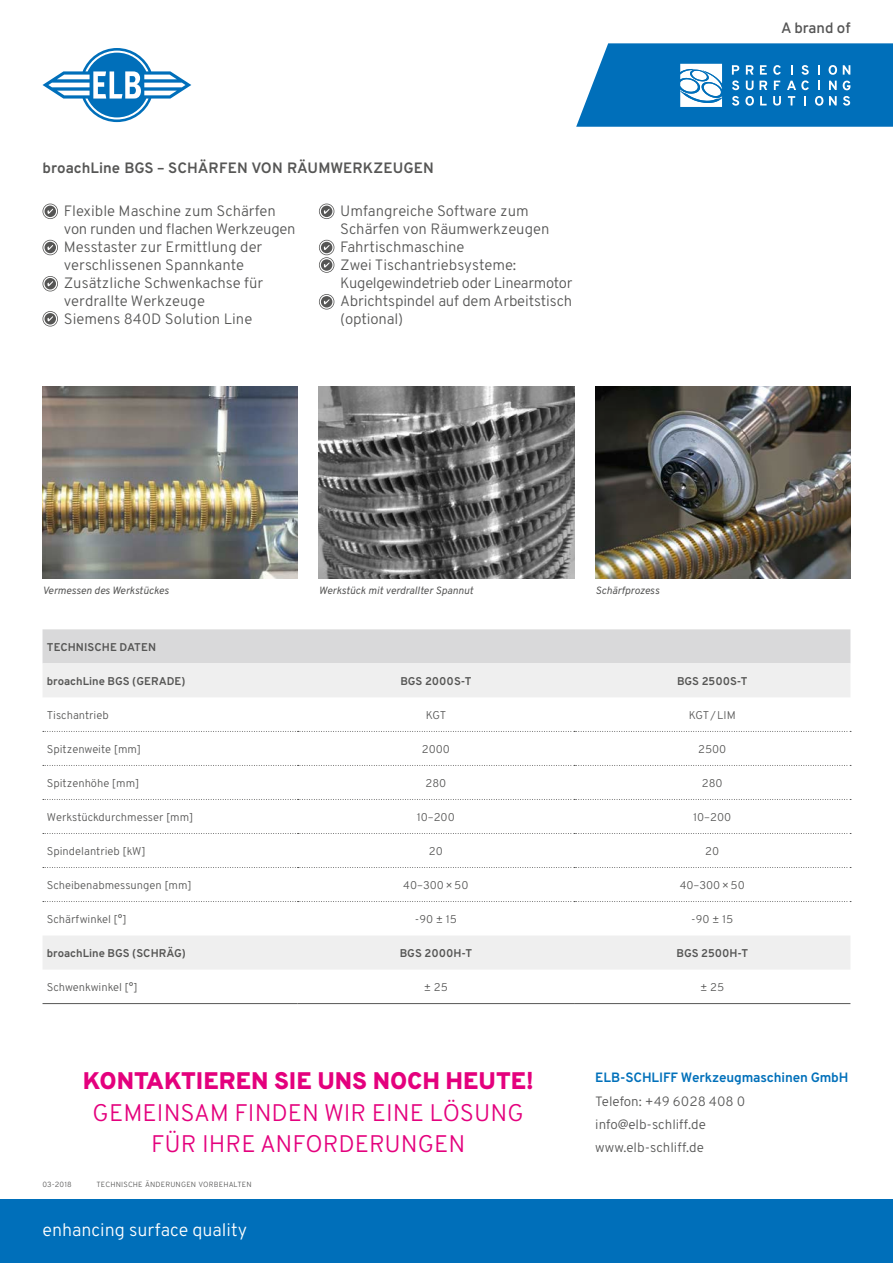
<style>
.page{position:relative;width:893px;height:1263px;background:#fff}
.page>*{position:absolute;margin:0;border:0;box-sizing:border-box;transform-origin:0 0}
.t1{font:300 24px/31.5px "Overpass";color:#e4007d;text-align:center}
.t2{font:800 24px "Overpass";color:#e4007d}
.t3{font:300 18px "Overpass";color:#fff}
.t4{font:300 15px/18px "Overpass";color:#565655}
.t5{font:700 15px "Overpass";color:#565655}
.t6{font:600 15px "Overpass";color:#555}
.t7{font:300 13.5px/23.4px "Overpass";color:#565655}
.t8{font:700 13.5px "Overpass";letter-spacing:-.01em;color:#0070ba}
.t9{font:300 11.25px "Overpass";color:#565655}
.t10{font:700 11.25px "Overpass";color:#565655}
.t11{font:italic 10.5px "Overpass";color:#565655}
.t12{font:300 7.5px "Overpass";letter-spacing:.02em;color:#565655}
</style>
<div class="page">
<div style="left:0;top:1199px;width:893px;height:64px;background:#006fba"></div>
<svg style="left:576px;top:43px;width:317px;height:84px"></svg>
<svg style="left:43px;top:48px;width:148px;height:74px"></svg>
<img style="left:595px;top:387px;width:255px;height:191px">
<img style="left:43px;top:387px;width:255px;height:191px">
<svg style="left:43px;top:204px;width:15px;height:15px"></svg>
<svg style="left:44px;top:205px;width:13px;height:13px"></svg>
<div style="left:43px;top:204px;width:14px;height:14px;border:1px solid #fff;border-radius:50%"></div>
<svg style="left:47px;top:209px;width:6px;height:5px"></svg>
<svg style="left:43px;top:240px;width:15px;height:15px"></svg>
<svg style="left:44px;top:241px;width:13px;height:13px"></svg>
<div style="left:43px;top:241px;width:14px;height:13px;border:1px solid #fff;border-radius:50%"></div>
<svg style="left:47px;top:245px;width:6px;height:5px"></svg>
<svg style="left:43px;top:276px;width:15px;height:15px"></svg>
<svg style="left:44px;top:277px;width:13px;height:13px"></svg>
<div style="left:43px;top:277px;width:14px;height:14px;border:1px solid #fff;border-radius:50%"></div>
<svg style="left:47px;top:281px;width:6px;height:5px"></svg>
<svg style="left:43px;top:311px;width:15px;height:16px"></svg>
<svg style="left:44px;top:312px;width:13px;height:13px"></svg>
<div style="left:43px;top:312px;width:14px;height:14px;border:1px solid #fff;border-radius:50%"></div>
<svg style="left:47px;top:316px;width:6px;height:5px"></svg>
<svg style="left:319px;top:204px;width:15px;height:15px"></svg>
<svg style="left:320px;top:205px;width:13px;height:13px"></svg>
<div style="left:320px;top:204px;width:14px;height:14px;border:1px solid #fff;border-radius:50%"></div>
<svg style="left:324px;top:209px;width:5px;height:5px"></svg>
<svg style="left:319px;top:257px;width:15px;height:16px"></svg>
<svg style="left:320px;top:259px;width:13px;height:12px"></svg>
<div style="left:320px;top:258px;width:14px;height:14px;border:1px solid #fff;border-radius:50%"></div>
<svg style="left:324px;top:262px;width:5px;height:6px"></svg>
<svg style="left:319px;top:240px;width:15px;height:15px"></svg>
<svg style="left:320px;top:241px;width:13px;height:13px"></svg>
<div style="left:320px;top:241px;width:14px;height:13px;border:1px solid #fff;border-radius:50%"></div>
<svg style="left:324px;top:245px;width:5px;height:5px"></svg>
<svg style="left:319px;top:294px;width:15px;height:16px"></svg>
<svg style="left:320px;top:295px;width:13px;height:13px"></svg>
<div style="left:320px;top:295px;width:14px;height:14px;border:1px solid #fff;border-radius:50%"></div>
<svg style="left:324px;top:299px;width:5px;height:5px"></svg>
<div style="left:43px;top:629px;width:807px;height:34px;background:#d9d9da"></div>
<svg style="left:43px;top:663px;width:807px;height:306px"></svg>
<svg style="left:43px;top:731px;width:808px;height:1px"></svg>
<svg style="left:43px;top:765px;width:808px;height:1px"></svg>
<svg style="left:43px;top:799px;width:808px;height:1px"></svg>
<svg style="left:43px;top:833px;width:808px;height:1px"></svg>
<svg style="left:43px;top:867px;width:808px;height:1px"></svg>
<hr style="left:43px;top:1003px;width:255px;height:1px;background:#565655">
<hr style="left:298px;top:1003px;width:276px;height:1px;background:#565655">
<hr style="left:574px;top:1003px;width:276px;height:1px;background:#565655">
<svg style="left:43px;top:901px;width:808px;height:1px"></svg>
<img style="left:319px;top:387px;width:255px;height:191px">
<p class="t5" style="left:43px;top:158px;width:393px">broachLine BGS – SCHÄRFEN VON RÄUMWERKZEUGEN</p>
<p class="t4" style="left:64px;top:202px;width:233px">Flexible Maschine zum Schärfen von runden und flachen Werkzeugen<br>Messtaster zur Ermittlung der verschlissenen Spannkante<br>Zusätzliche Schwenkachse für verdrallte Werkzeuge<br>Siemens 840D Solution Line</p>
<p class="t4" style="left:340px;top:202px;width:234px">Umfangreiche Software zum<br>Schärfen von Räumwerkzeugen<br>Fahrtischmaschine<br>Zwei Tischantriebsysteme:<br>Kugelgewindetrieb oder Linearmotor<br>Abrichtspindel auf dem Arbeitstisch (optional)</p>
<p class="t6" style="left:781px;top:18px;width:71px">A brand of</p>
<p class="t11" style="left:43px;top:584px;width:128px">Vermessen des Werkstückes</p>
<p class="t11" style="left:319px;top:584px;width:156px">Werkstück mit verdrallter Spannut</p>
<p class="t11" style="left:595px;top:584px;width:66px">Schärfprozess</p>
<p class="t10" style="left:47px;top:640px;width:111px">TECHNISCHE DATEN</p>
<p class="t10" style="left:47px;top:674px;width:140px">broachLine BGS (GERADE)</p>
<p class="t10" style="left:400px;top:674px;width:73px">BGS 2000S-T</p>
<p class="t10" style="left:677px;top:674px;width:72px">BGS 2500S-T</p>
<p class="t9" style="left:47px;top:708px;width:63px">Tischantrieb</p>
<p class="t9" style="left:426px;top:708px;width:22px">KGT</p>
<p class="t9" style="left:689px;top:708px;width:49px">KGT/LIM</p>
<p class="t9" style="left:47px;top:742px;width:96px">Spitzenweite [mm]</p>
<p class="t9" style="left:422px;top:742px;width:30px">2000</p>
<p class="t9" style="left:698px;top:742px;width:30px">2500</p>
<p class="t9" style="left:47px;top:776px;width:94px">Spitzenhöhe [mm]</p>
<p class="t9" style="left:425px;top:776px;width:22px">280</p>
<p class="t9" style="left:702px;top:776px;width:22px">280</p>
<p class="t9" style="left:47px;top:810px;width:148px">Werkstückdurchmesser [mm]</p>
<p class="t9" style="left:417px;top:810px;width:39px">10–200</p>
<p class="t9" style="left:693px;top:810px;width:39px">10–200</p>
<p class="t9" style="left:47px;top:844px;width:101px">Spindelantrieb [kW]</p>
<p class="t9" style="left:429px;top:844px;width:15px">20</p>
<p class="t9" style="left:705px;top:844px;width:15px">20</p>
<p class="t9" style="left:47px;top:878px;width:147px">Scheibenabmessungen [mm]</p>
<p class="t9" style="left:403px;top:878px;width:67px">40–300×50</p>
<p class="t9" style="left:680px;top:878px;width:67px">40–300×50</p>
<p class="t9" style="left:47px;top:912px;width:82px">Schärfwinkel [°]</p>
<p class="t9" style="left:415px;top:912px;width:43px">-90 ± 15</p>
<p class="t9" style="left:691px;top:912px;width:43px">-90 ± 15</p>
<p class="t10" style="left:47px;top:946px;width:141px">broachLine BGS (SCHRÄG)</p>
<p class="t10" style="left:400px;top:946px;width:74px">BGS 2000H-T</p>
<p class="t10" style="left:676px;top:946px;width:73px">BGS 2500H-T</p>
<p class="t9" style="left:47px;top:980px;width:93px">Schwenkwinkel [°]</p>
<p class="t9" style="left:424px;top:980px;width:26px">± 25</p>
<p class="t9" style="left:700px;top:980px;width:26px">± 25</p>
<h1 class="t2" style="left:83px;top:1066px;width:453px">KONTAKTIEREN SIE UNS NOCH HEUTE!</h1>
<h1 class="t1" style="left:93px;top:1097px;width:433px">GEMEINSAM FINDEN WIR EINE LÖSUNG<br>FÜR IHRE ANFORDERUNGEN</h1>
<p class="t12" style="left:43px;top:1180px;width:31px">03-2018</p>
<p class="t12" style="left:97px;top:1180px;width:157px">TECHNISCHE ÄNDERUNGEN VORBEHALTEN</p>
<p class="t3" style="left:43px;top:1219px;width:206px">enhancing surface quality</p>
<p class="t8" style="left:595px;top:1069px;width:255px">ELB-SCHLIFF Werkzeugmaschinen GmbH</p>
<p class="t7" style="left:595px;top:1089px;width:152px">Telefon: +49 6028 408 0 info@elb-schliff.de www.elb-schliff.de</p>
</div>
